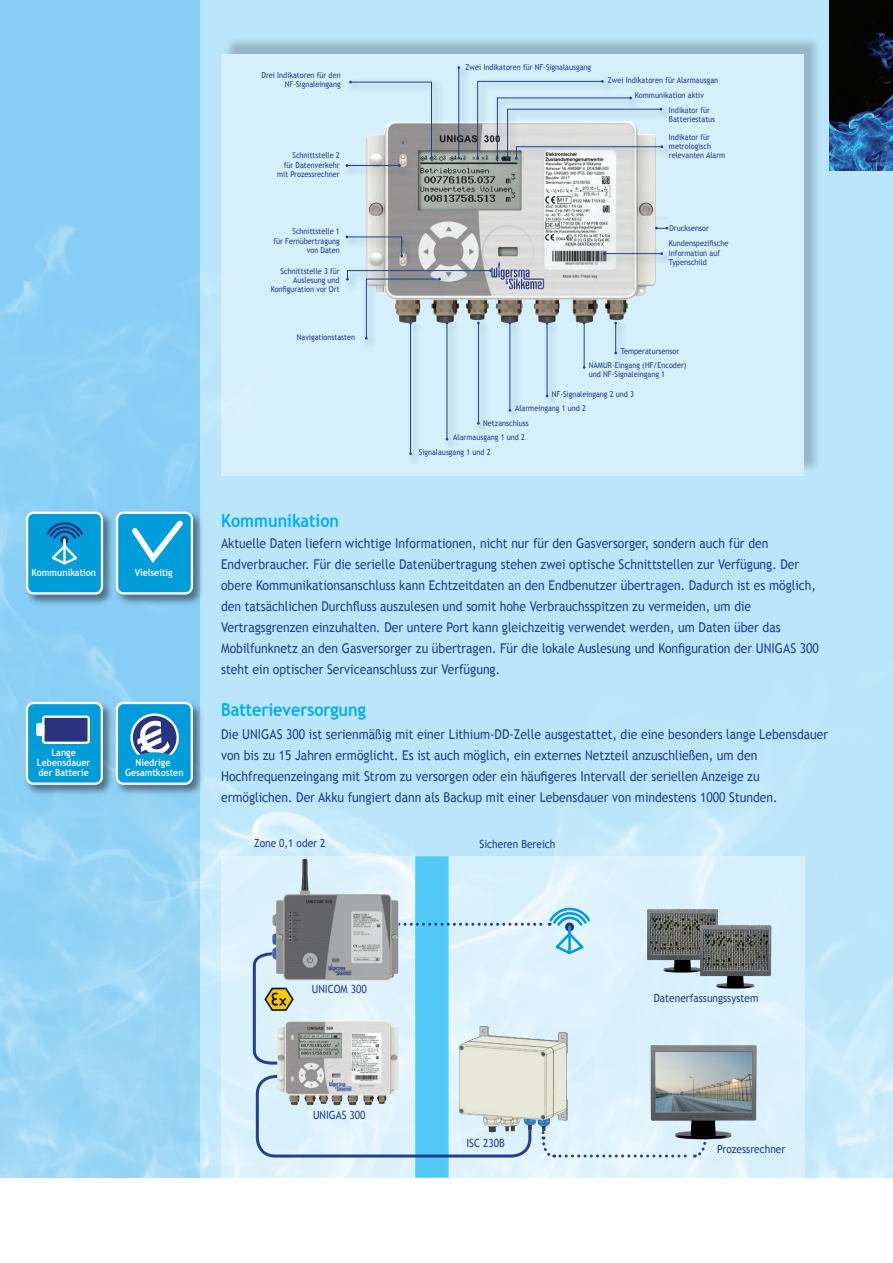
<style>
.page{position:relative;width:893px;height:1263px;background:#fff}
.page>*{position:absolute;margin:0;border:0;box-sizing:border-box;transform-origin:0 0}
.t1{font:700 18px "Trebuchet MS";color:#00aeef;scale:.9 1}
.t2{font:13.5px/21px "Trebuchet MS";color:#253f8e;scale:.9 1}
.t3{font:11.25px "Trebuchet MS";color:#253f8e;scale:.9 1}
.t4{font:700 9.9px/9.9px "Trebuchet MS";color:#f7f8f9;text-align:center;scale:.9 1}
.t5{font:8.1px/9.1px "Trebuchet MS";color:#253f8e;scale:.9 1}
</style>
<div class="page">
<img style="left:200px;top:0;width:693px;height:1178px">
<img style="left:829px;top:0;width:64px;height:170px">
<img style="left:22px;top:508px;width:90px;height:100px">
<div style="left:27px;top:513px;width:75px;height:80px;background:#009dd9;border-radius:7px"></div>
<div style="left:26px;top:511px;width:77px;height:83px;border:2px solid #fff;border-radius:7px"></div>
<svg style="left:46px;top:522px;width:38px;height:43px"></svg>
<hr style="left:63px;top:541px;width:3px;height:22px;background:#fff">
<img style="left:112px;top:508px;width:95px;height:100px">
<div style="left:117px;top:513px;width:75px;height:80px;background:#009dd9;border-radius:7px"></div>
<div style="left:116px;top:511px;width:77px;height:83px;border:2px solid #fff;border-radius:7px"></div>
<svg style="left:132px;top:520px;width:51px;height:43px"></svg>
<img style="left:22px;top:698px;width:90px;height:100px">
<div style="left:27px;top:703px;width:75px;height:81px;background:#009dd9;border-radius:7px"></div>
<div style="left:26px;top:702px;width:77px;height:83px;border:2px solid #fff;border-radius:7px"></div>
<div style="left:43px;top:717px;width:46px;height:26px;background:#2a337e;border-radius:2px"></div>
<div style="left:42px;top:715px;width:48px;height:29px;border:2px solid #fff;border-radius:2px"></div>
<div style="left:36px;top:723px;width:8px;height:13px;background:#fff;border-radius:2px"></div>
<img style="left:112px;top:698px;width:95px;height:101px">
<div style="left:117px;top:703px;width:75px;height:81px;background:#009dd9;border-radius:7px"></div>
<div style="left:116px;top:702px;width:77px;height:83px;border:2px solid #fff;border-radius:7px"></div>
<svg style="left:132px;top:715px;width:46px;height:46px"></svg>
<svg style="left:130px;top:720px;width:49px;height:41px"></svg>
<div style="left:224px;top:37px;width:597px;height:435px;background:#231f20;opacity:.6"></div>
<div style="left:221px;top:54px;width:583px;height:422px;background:#d5effb"></div>
<img style="left:366px;top:121px;width:290px;height:202px">
<div style="left:406px;top:319px;width:16px;height:147px;background:#cde9f4"></div>
<hr style="left:410px;top:323px;width:1px;height:131px;background:#253f8e">
<div style="left:454px;top:63px;width:17px;height:107px;background:#004b4d;opacity:.75"></div>
<hr style="left:458px;top:68px;width:1px;height:90px;background:#253f8e">
<div style="left:473px;top:77px;width:141px;height:93px;background:#004b4d;opacity:.75"></div>
<div style="left:503px;top:105px;width:170px;height:65px;background:#004b4d;opacity:.75"></div>
<div style="left:346px;top:78px;width:97px;height:92px;background:#004b4d;opacity:.75"></div>
<div style="left:443px;top:319px;width:16px;height:132px;background:#004b4d;opacity:.75"></div>
<hr style="left:447px;top:323px;width:1px;height:116px;background:#253f8e">
<div style="left:474px;top:319px;width:16px;height:116px;background:#cbe7f3"></div>
<hr style="left:478px;top:323px;width:1px;height:100px;background:#253f8e">
<div style="left:506px;top:319px;width:16px;height:103px;background:#004b4d;opacity:.75"></div>
<hr style="left:510px;top:323px;width:1px;height:87px;background:#253f8e">
<div style="left:543px;top:319px;width:16px;height:89px;background:#004b4d;opacity:.75"></div>
<hr style="left:547px;top:323px;width:1px;height:73px;background:#253f8e">
<hr style="left:584px;top:323px;width:1px;height:44px;background:#253f8e">
<div style="left:611px;top:319px;width:17px;height:46px;background:#004b4d;opacity:.75"></div>
<hr style="left:615px;top:323px;width:1px;height:30px;background:#253f8e">
<div style="left:652px;top:218px;width:26px;height:16px;background:#004b4d;opacity:.75"></div>
<svg style="left:655px;top:227px;width:13px;height:2px"></svg>
<div style="left:512px;top:142px;width:162px;height:28px;background:#004b4d;opacity:.75"></div>
<svg style="left:476px;top:80px;width:187px;height:80px"></svg>
<div style="left:600px;top:249px;width:73px;height:17px;background:#004b4d;opacity:.75"></div>
<hr style="left:604px;top:253px;width:58px;height:1px;background:#253f8e">
<div style="left:343px;top:161px;width:68px;height:16px;background:#004b4d;opacity:.75"></div>
<svg style="left:346px;top:81px;width:87px;height:86px"></svg>
<div style="left:343px;top:233px;width:70px;height:35px;background:#004b4d;opacity:.75"></div>
<svg style="left:346px;top:236px;width:57px;height:21px"></svg>
<div style="left:343px;top:266px;width:159px;height:25px;background:#004b4d;opacity:.75"></div>
<div style="left:362px;top:275px;width:89px;height:75px;background:#004b4d;opacity:.75"></div>
<svg style="left:346px;top:269px;width:146px;height:71px"></svg>
<div style="left:221px;top:856px;width:583px;height:322px;background:#dcf2fb"></div>
<div style="left:416px;top:856px;width:31px;height:322px;background:#51caf5"></div>
<hr style="left:415px;top:856px;width:2px;height:322px;background:#51caf5">
<hr style="left:447px;top:856px;width:2px;height:322px;background:#51caf5">
<img style="left:647px;top:898px;width:71px;height:74px">
<img style="left:700px;top:914px;width:71px;height:74px">
<svg style="left:252px;top:953px;width:42px;height:112px"></svg>
<svg style="left:255px;top:1073px;width:276px;height:86px"></svg>
<svg style="left:540px;top:1099px;width:167px;height:60px"></svg>
<img style="left:454px;top:1026px;width:124px;height:119px">
<img style="left:649px;top:1045px;width:108px;height:95px">
<svg style="left:403px;top:906px;width:188px;height:48px"></svg>
<img style="left:265px;top:855px;width:138px;height:129px">
<img style="left:277px;top:1021px;width:121px;height:84px">
<p class="t4" style="left:31px;top:567px;width:73px">Kommunikation</p>
<p class="t4" style="left:135px;top:567px;width:44px">Vielseitig</p>
<p class="t4" style="left:37px;top:747px;width:61px">Lange<br>Lebensdauer der Batterie</p>
<p class="t4" style="left:125px;top:757px;width:66px">Niedrige<br>Gesamtkosten</p>
<p class="t5" style="left:262px;top:71px;width:89px;text-align:right">Drei Indikatoren für den<br>NF-Signaleingang</p>
<p class="t5" style="left:277px;top:151px;width:71px;text-align:right">Schnittstelle 2<br>für Datenverkehr mit Prozessrechner</p>
<p class="t5" style="left:273px;top:227px;width:75px;text-align:right">Schnittstelle 1<br>für Fernübertragung von Daten</p>
<p class="t5" style="left:271px;top:266px;width:78px;text-align:right">Schnittstelle 3 für<br>Auslesung und<br>Konfiguration vor Ort</p>
<p class="t5" style="left:297px;top:332px;width:66px">Navigationstasten</p>
<p class="t5" style="left:466px;top:63px;width:141px">Zwei Indikatoren für NF-Signalausgang</p>
<p class="t5" style="left:635px;top:73px;width:94px;line-height:14.9px;text-indent:-27px">Zwei Indikatoren für Alarmausgan<br>Kommunikation aktiv</p>
<p class="t5" style="left:669px;top:105px;width:53px">Indikator für<br>Batteriestatus</p>
<p class="t5" style="left:669px;top:133px;width:64px">Indikator für metrologisch relevanten Alarm</p>
<p class="t5" style="left:669px;top:224px;width:45px">Drucksensor</p>
<p class="t5" style="left:669px;top:239px;width:68px">Kundenspezifische<br>Information auf<br>Typenschild</p>
<p class="t5" style="left:621px;top:346px;width:67px">Temperatursensor</p>
<p class="t5" style="left:589px;top:361px;width:110px">NAMUR-Eingang (HF/Encoder) und NF-Signaleingang 1</p>
<p class="t5" style="left:552px;top:390px;width:93px">NF-Signaleingang 2 und 3</p>
<p class="t5" style="left:515px;top:404px;width:80px">Alarmeingang 1 und 2</p>
<p class="t5" style="left:483px;top:418px;width:52px">Netzanschluss</p>
<p class="t5" style="left:419px;top:447px;width:81px">Signalausgang 1 und 2</p>
<p class="t5" style="left:453px;top:433px;width:81px">Alarmausgang 1 und 2</p>
<h1 class="t1" style="left:221px;top:509px;width:133px">Kommunikation</h1>
<p class="t2" style="left:221px;top:533px;width:666px">Aktuelle Daten liefern wichtige Informationen, nicht nur für den Gasversorger, sondern auch für den Endverbraucher. Für die serielle Datenübertragung stehen zwei optische Schnittstellen zur Verfügung. Der obere Kommunikationsanschluss kann Echtzeitdaten an den Endbenutzer übertragen. Dadurch ist es möglich, den tatsächlichen Durchfluss auszulesen und somit hohe Verbrauchsspitzen zu vermeiden, um die Vertragsgrenzen einzuhalten. Der untere Port kann gleichzeitig verwendet werden, um Daten über das Mobilfunknetz an den Gasversorger zu übertragen. Für die lokale Auslesung und Konfiguration der UNIGAS 300 steht ein optischer Serviceanschluss zur Verfügung.</p>
<h1 class="t1" style="left:221px;top:698px;width:162px">Batterieversorgung</h1>
<p class="t2" style="left:221px;top:723px;width:676px">Die UNIGAS 300 ist serienmäßig mit einer Lithium-DD-Zelle ausgestattet, die eine besonders lange Lebensdauer von bis zu 15 Jahren ermöglicht. Es ist auch möglich, ein externes Netzteil anzuschließen, um den Hochfrequenzeingang mit Strom zu versorgen oder ein häufigeres Intervall der seriellen Anzeige zu ermöglichen. Der Akku fungiert dann als Backup mit einer Lebensdauer von mindestens 1000 Stunden.</p>
<p class="t3" style="left:254px;top:836px;width:81px">Zone 0,1 oder 2</p>
<p class="t3" style="left:479px;top:837px;width:86px">Sicheren Bereich</p>
<p class="t3" style="left:312px;top:983px;width:62px">UNICOM 300</p>
<p class="t3" style="left:313px;top:1108px;width:60px">UNIGAS 300</p>
<p class="t3" style="left:466px;top:1136px;width:44px">ISC 230B</p>
<p class="t3" style="left:654px;top:991px;width:118px">Datenerfassungssystem</p>
<p class="t3" style="left:717px;top:1143px;width:77px">Prozessrechner</p>
</div>
